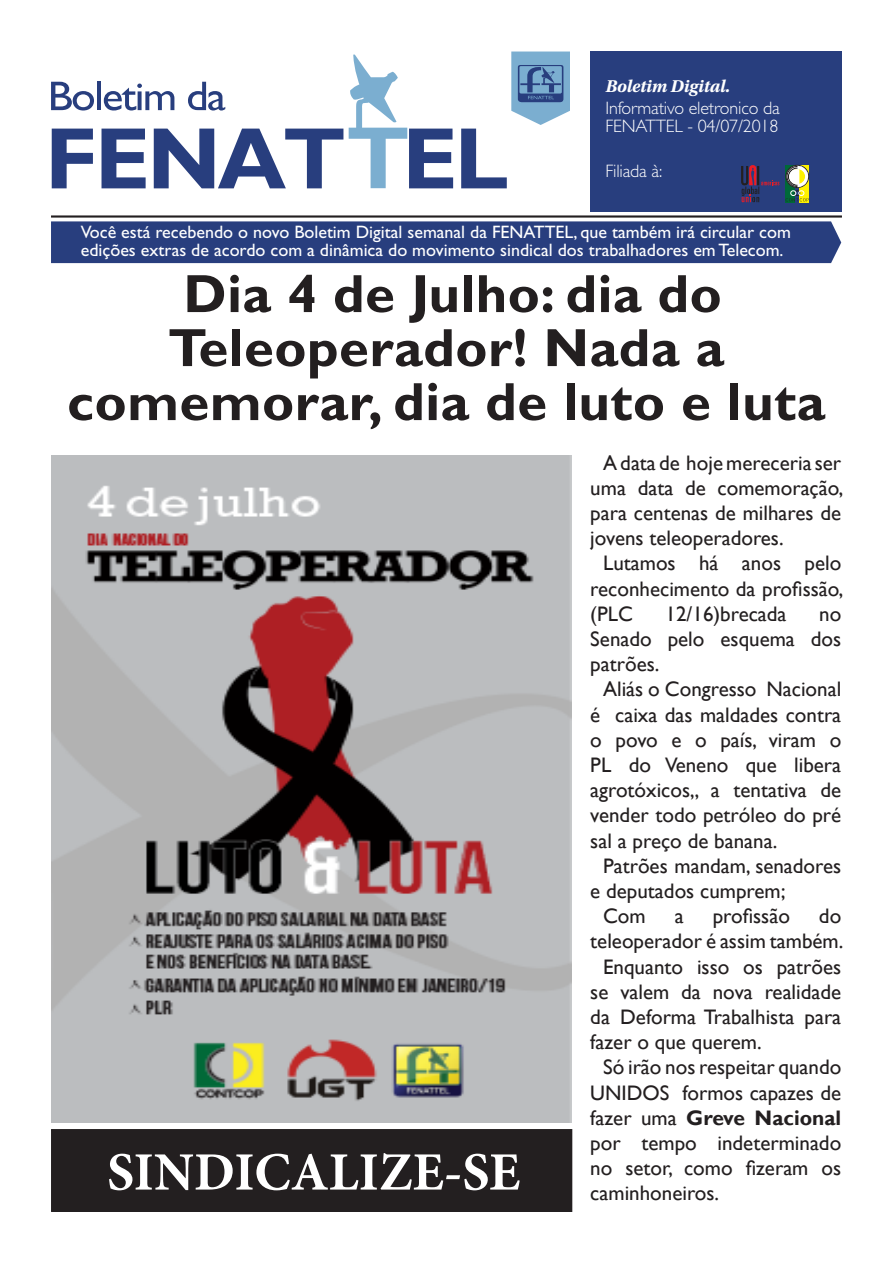
<style>
.page{position:relative;width:893px;height:1263px;background:#fff}
.page>*{position:absolute;margin:0;border:0;box-sizing:border-box;transform-origin:0 0}
.t1{font:700 54px/54px "Gill Sans";letter-spacing:.01em;color:#231f20;text-align:center}
.t2{font:700 54px "Minion Pro";color:#fff}
.t3{font:21px/25.2px "Gill Sans";color:#231f20;text-align:justify}
.t4{font:18px/18px "Gill Sans Std";color:#fff}
.t5{font:300 18px/18px "Gill Sans Std";letter-spacing:-.01em;color:#fff}
.t6{font:italic 700 18px "Utopia Std";letter-spacing:-.01em;color:#fff}
.s1{font-weight:700}
</style>
<div class="page">
<div style="left:590px;top:52px;width:252px;height:160px;background:#283e7e"></div>
<hr style="left:51px;top:215px;width:791px;height:3px;background:#231f20">
<svg style="left:52px;top:129px;width:41px;height:59px"></svg>
<svg style="left:102px;top:129px;width:44px;height:59px"></svg>
<svg style="left:154px;top:129px;width:189px;height:59px"></svg>
<svg style="left:349px;top:54px;width:104px;height:134px"></svg>
<svg style="left:461px;top:52px;width:109px;height:136px"></svg>
<div style="left:51px;top:221px;width:790px;height:42px;background:#283e7e"></div>
<svg style="left:51px;top:82px;width:43px;height:29px"></svg>
<hr style="left:97px;top:82px;width:4px;height:28px;background:#283e7e">
<svg style="left:104px;top:84px;width:70px;height:27px"></svg>
<svg style="left:188px;top:82px;width:37px;height:29px"></svg>
<div style="left:786px;top:165px;width:9px;height:37px;background:#006938"></div>
<div style="left:786px;top:165px;width:23px;height:23px;border:1px solid #241f21;border-radius:50%"></div>
<svg style="left:786px;top:166px;width:23px;height:36px"></svg>
<svg style="left:741px;top:165px;width:38px;height:38px"></svg>
<img style="left:51px;top:455px;width:520px;height:668px">
<div style="left:52px;top:1130px;width:520px;height:81px;background:#231f20"></div>
<div style="left:51px;top:1129px;width:521px;height:83px;border:2px solid #231f20"></div>
<p class="t6" style="left:605px;top:76px;width:126px">Boletim Digital.</p>
<p class="t5" style="left:605px;top:99px;width:176px">Informativo eletronico da<br>FENATTEL - 04/07/2018</p>
<p class="t5" style="left:605px;top:162px;width:58px">Filiada à:</p>
<p class="t4" style="left:81px;top:223px;width:712px">Você está recebendo o novo Boletim Digital semanal da FENATTEL, que também irá circular com edições extras de acordo com a dinâmica do movimento sindical dos trabalhadores em Telecom.</p>
<p class="t1" style="left:67px;top:268px;width:760px">Dia 4 de Julho: dia do<br>Teleoperador! Nada a comemorar, dia de luto e luta</p>
<p class="t2" style="left:107px;top:1134px;width:415px">SINDICALIZE-SE</p>
<p class="t3" style="left:590px;top:450px;width:255px;text-indent:13px">A data de hoje mereceria ser uma data de comemoração, para centenas de milhares de jovens teleoperadores.</p>
<p class="t3" style="left:590px;top:551px;width:255px;text-indent:13px">Lutamos há anos pelo reconhecimento da profissão, (PLC</p>
<p class="t3" style="left:666px;top:601px;width:122px">12/16)brecada</p>
<p class="t3" style="left:590px;top:601px;width:252px;text-indent:229px">no Senado pelo esquema dos patrões.</p>
<p class="t3" style="left:590px;top:677px;width:252px;text-indent:13px">Aliás o Congresso Nacional é caixa das maldades contra o povo e o país, viram o PL do Veneno que libera agrotóxicos,, a tentativa de vender todo petróleo do pré sal a preço de banana.</p>
<p class="t3" style="left:590px;top:853px;width:252px;text-indent:13px">Patrões mandam, senadores e deputados cumprem;</p>
<p class="t3" style="left:603px;top:904px;width:44px">Com</p>
<p class="t3" style="left:675px;top:904px;width:10px">a</p>
<p class="t3" style="left:713px;top:904px;width:79px">profissão</p>
<p class="t3" style="left:590px;top:904px;width:255px;text-align:right">do<br>teleoperador é assim também.</p>
<p class="t3" style="left:590px;top:954px;width:252px;text-indent:13px">Enquanto isso os patrões se valem da nova realidade da Deforma Trabalhista para fazer o que querem.</p>
<p class="t3" style="left:590px;top:1055px;width:252px;text-indent:13px">Só irão nos respeitar quando UNIDOS formos capazes de fazer uma <span class="s1">Greve Nacional </span>por tempo indeterminado no setor, como fizeram os caminhoneiros.</p>
</div>
